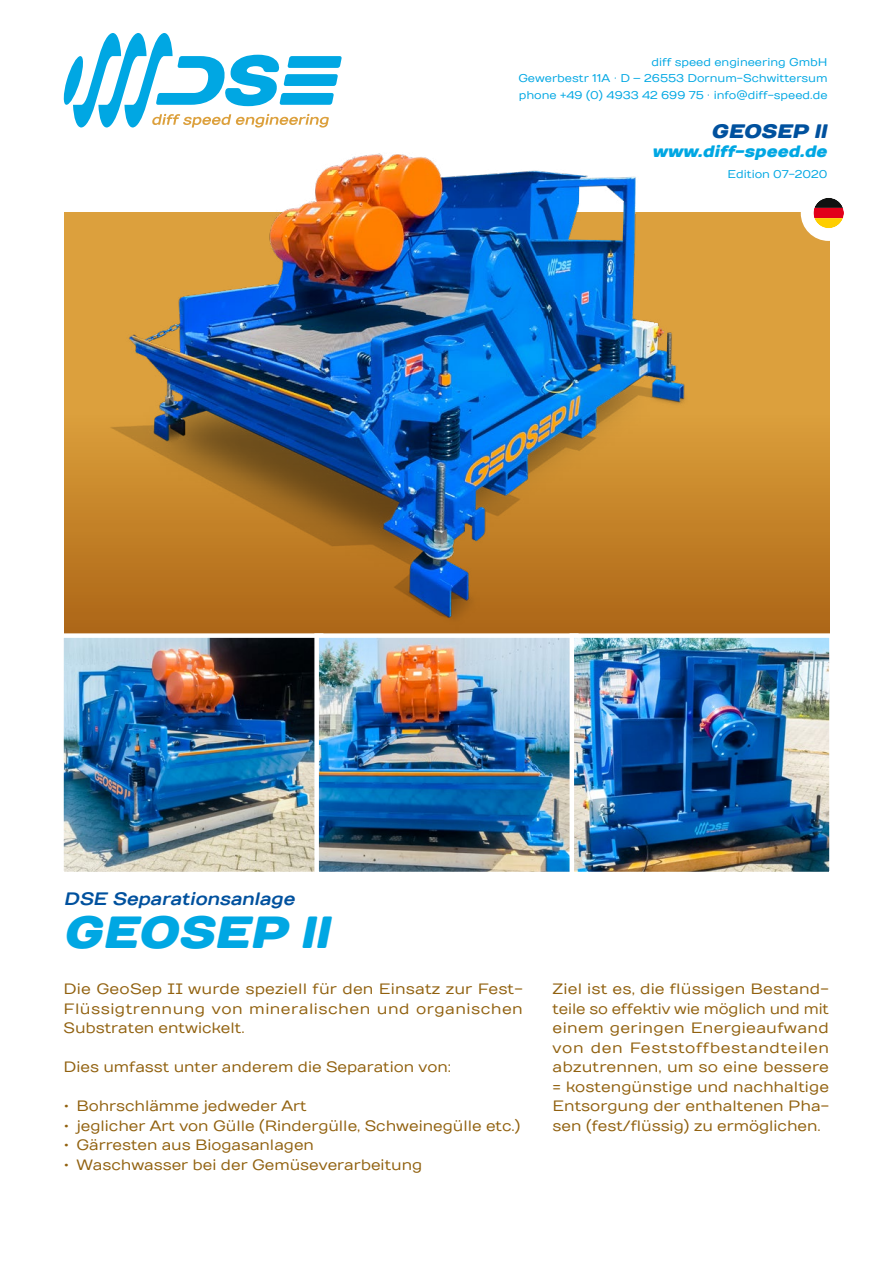
<style>
.page{position:relative;width:893px;height:1263px;background:#fff}
.page>*{position:absolute;margin:0;border:0;box-sizing:border-box;transform-origin:0 0}
.t1{font:italic 900 45px "TT Days Sans";color:#00a7e3}
.t2{font:italic 900 19.5px "TT Days Sans";color:#00519e}
.t3{font:italic 700 18px "TT Days Sans";color:#00519e}
.t4{font:italic 900 16.5px "TT Days Sans";color:#00a7e3}
.t5{font:15px/19.5px "TT Days Sans";color:#91610f;text-align:justify}
.t6{font:11.25px/16.5px "TT Days Sans";color:#00a7e3;text-align:justify}
</style>
<div class="page">
<img style="left:64px;top:153px;width:766px;height:478px">
<img style="left:63px;top:631px;width:249px;height:241px">
<img style="left:312px;top:631px;width:255px;height:241px">
<img style="left:567px;top:631px;width:263px;height:241px">
<svg style="left:63px;top:33px;width:279px;height:95px"></svg>
<svg style="left:815px;top:199px;width:28px;height:28px"></svg>
<div style="left:801px;top:185px;width:56px;height:56px;border:13px solid #fff;border-radius:50%"></div>
<p class="t6" style="left:518px;top:54px;width:311px;text-indent:133px">diff speed engineering GmbH Gewerbestr 11A · D – 26553 Dornum-Schwittersum phone +49 (0) 4933 42 699 75 · info@diff-speed.de</p>
<h2 class="t2" style="left:712px;top:118px;width:117px">GEOSEP ll</h2>
<p class="t4" style="left:653px;top:141px;width:176px">www.diff-speed.de</p>
<p class="t6" style="left:727px;top:166px;width:102px">Edition 07-2020</p>
<p class="t3" style="left:65px;top:887px;width:232px">DSE Separationsanlage</p>
<h1 class="t1" style="left:65px;top:903px;width:268px">GEOSEP ll</h1>
<p class="t5" style="left:64px;top:979px;width:461px">Die GeoSep II wurde speziell für den Einsatz zur Fest-Flüssigtrennung von mineralischen und organischen Substraten entwickelt.</p>
<p class="t5" style="left:64px;top:1057px;width:389px">Dies umfasst unter anderem die Separation von:</p>
<p class="t5" style="left:64px;top:1096px;width:245px">• Bohrschlämme jedweder Art</p>
<p class="t5" style="left:64px;top:1116px;width:458px">• jeglicher Art von Gülle (Rindergülle, Schweinegülle etc.)</p>
<p class="t5" style="left:64px;top:1135px;width:252px">• Gärresten aus Biogasanlagen</p>
<p class="t5" style="left:64px;top:1155px;width:360px">• Waschwasser bei der Gemüseverarbeitung</p>
<p class="t5" style="left:553px;top:979px;width:278px">Ziel ist es, die flüssigen Bestand&shy;teile so effektiv wie möglich und mit einem geringen Energieaufwand von den Feststoffbestandteilen abzutrennen, um so eine bessere = kostengünstige und nachhaltige Entsorgung der enthaltenen Pha&shy;sen (fest/flüssig) zu ermöglichen.</p>
</div>
